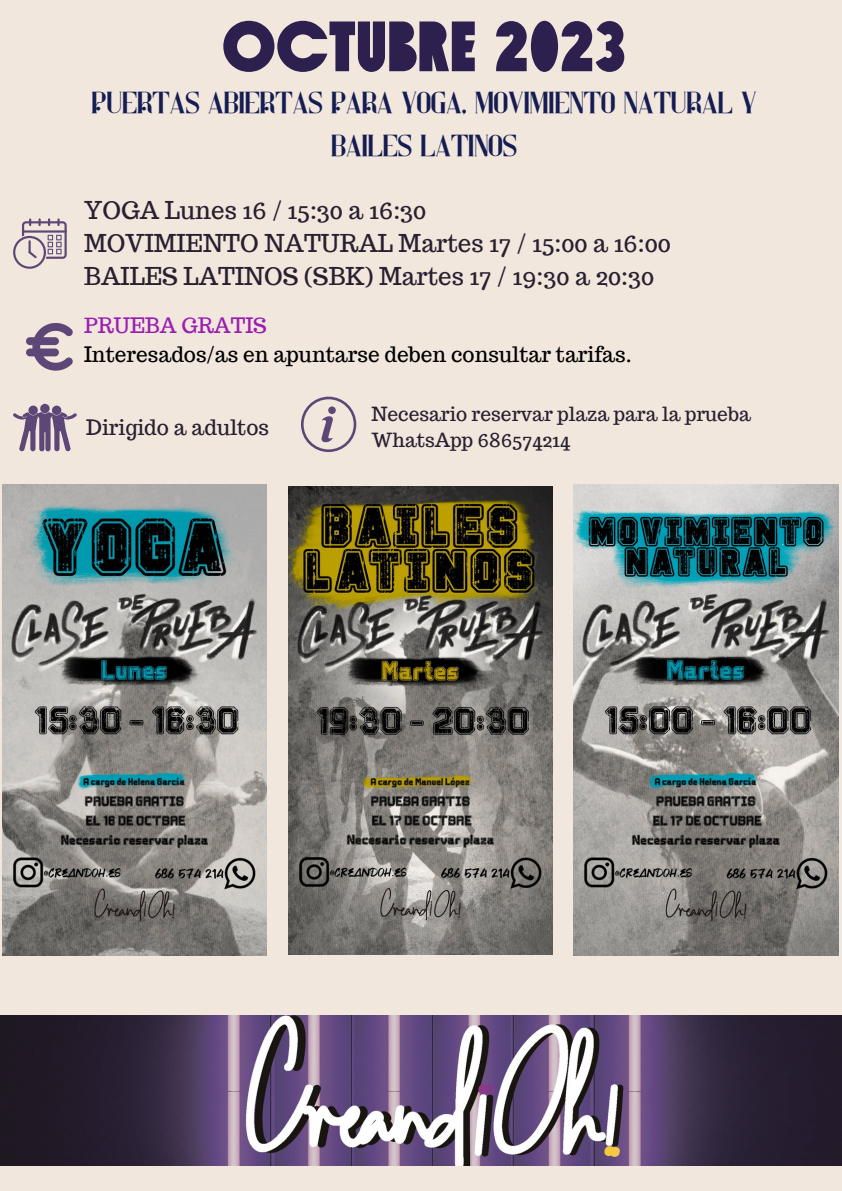
<style>
.page{position:relative;width:842px;height:1191px;background:#fff}
.page>*{position:absolute;margin:0;border:0;box-sizing:border-box;transform-origin:0 0}
.t1{font:71px "ST Komsomol";color:#2d204e}
.t2{font:30.4px/42.6px "Kompot";color:#141c52;text-align:center}
.t3{font:24px "Trocchi";color:#282030}
.t4{font:20.8px "Trocchi";color:#000}
.t5{font:20.8px "Trocchi";color:#282030}
.t6{font:20.8px "Trocchi";color:#9b1db0}
.t7{font:19.1px "Trocchi";color:#282030}
</style>
<div class="page">
<div style="left:0;top:0;width:842px;height:1190px;background:#f1e7dd"></div>
<img style="left:0;top:1015px;width:842px;height:150px">
<svg style="left:13px;top:218px;width:54px;height:51px"></svg>
<svg style="left:26px;top:323px;width:46px;height:47px"></svg>
<svg style="left:13px;top:403px;width:64px;height:49px"></svg>
<svg style="left:301px;top:396px;width:55px;height:56px"></svg>
<img style="left:2px;top:485px;width:265px;height:470px">
<img style="left:574px;top:485px;width:264px;height:470px">
<img style="left:288px;top:486px;width:264px;height:468px">
<p class="t1" style="left:222px;top:6px;width:406px">OCTUBRE 2023</p>
<p class="t2" style="left:92px;top:81px;width:667px">PUERTAS ABIERTAS PARA YOGA, MOVIMIENTO NATURAL Y<br>BAILES LATINOS</p>
<p class="t3" style="left:84px;top:194px;width:344px">YOGA Lunes 16 / 15:30 a 16:30</p>
<p class="t3" style="left:84px;top:227px;width:588px">MOVIMIENTO NATURAL Martes 17 / 15:00 a 16:00</p>
<p class="t3" style="left:84px;top:260px;width:571px">BAILES LATINOS (SBK) Martes 17 / 19:30 a 20:30</p>
<p class="t6" style="left:84px;top:312px;width:184px">PRUEBA GRATIS</p>
<p class="t4" style="left:84px;top:341px;width:549px">Interesados/as en apuntarse deben consultar tarifas.</p>
<p class="t5" style="left:86px;top:414px;width:184px">Dirigido a adultos</p>
<p class="t7" style="left:372px;top:401px;width:381px">Necesario reservar plaza para la prueba</p>
<p class="t7" style="left:372px;top:427px;width:200px">WhatsApp 686574214</p>
</div>
